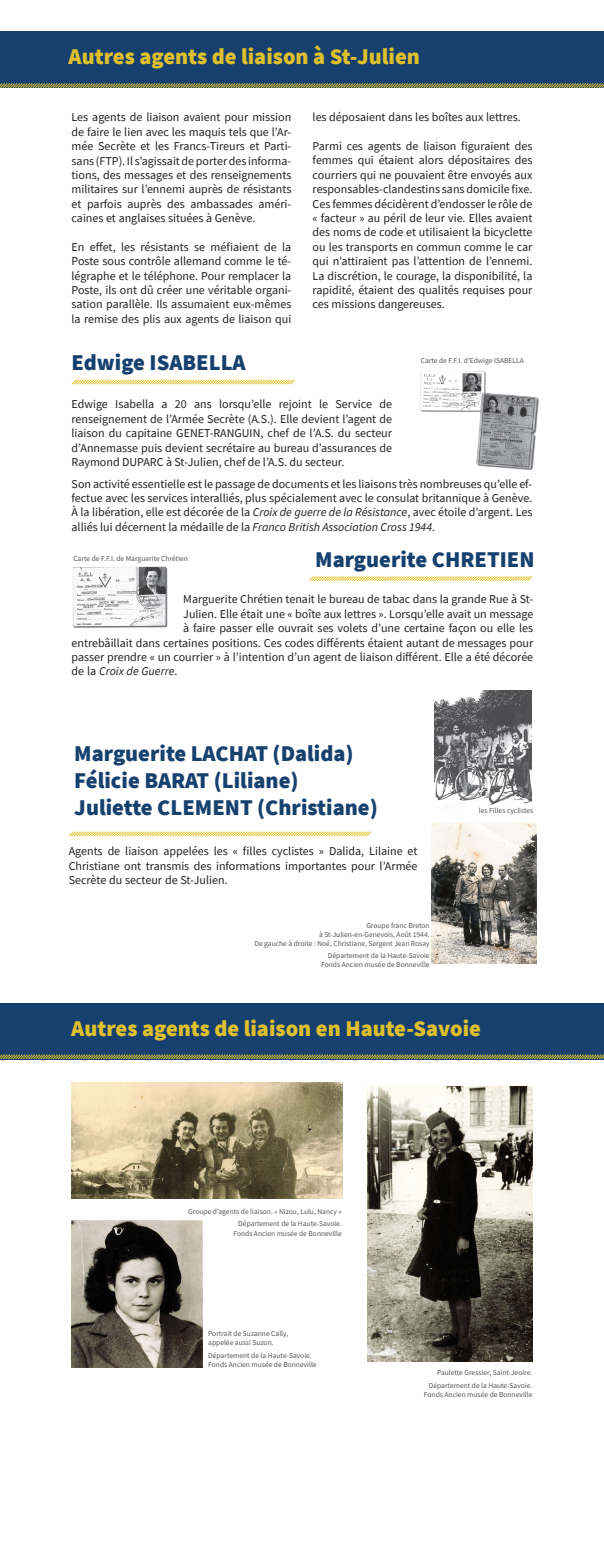
<style>
.page{position:relative;width:604px;height:1561px;background:#fff}
.page>*{position:absolute;margin:0;border:0;box-sizing:border-box;transform-origin:0 0}
.t1{font:900 22.5px/27px "Source Sans Pro";color:#16416f}
.t2{font:900 22.5px "Source Sans Pro";color:#dfbf2b}
.t3{font:12px/14.4px "Source Sans Pro";color:#231f20;text-align:justify}
.t4{font:italic 12px "Source Sans Pro";color:#231f20}
.t5{font:7.5px/9px "Source Sans Pro";color:#57585a;text-align:right}
.s1{font-style:italic}
.s2{font-style:normal}
</style>
<div class="page">
<img style="left:420px;top:371px;width:119px;height:99px">
<img style="left:72px;top:566px;width:96px;height:62px">
<img style="left:434px;top:691px;width:98px;height:117px">
<img style="left:432px;top:824px;width:104px;height:139px">
<img style="left:71px;top:1082px;width:271px;height:116px">
<img style="left:367px;top:1086px;width:165px;height:275px">
<img style="left:72px;top:1221px;width:131px;height:146px">
<div style="left:0;top:31px;width:604px;height:57px;background:#16416f"></div>
<svg style="left:0;top:83px;width:604px;height:5px;background:#777e4d"></svg>
<svg style="left:71px;top:379px;width:224px;height:6px"></svg>
<svg style="left:309px;top:576px;width:224px;height:5px"></svg>
<svg style="left:68px;top:831px;width:304px;height:6px"></svg>
<div style="left:0;top:1002px;width:604px;height:57px;background:#16416f"></div>
<svg style="left:0;top:1054px;width:604px;height:6px;background:#677352"></svg>
<h1 class="t2" style="left:69px;top:41px;width:353px">Autres agents de liaison à St-Julien</h1>
<p class="t3" style="left:72px;top:110px;width:221px">Les agents de liaison avaient pour mission de faire le lien avec les maquis tels que l’Ar&shy;mée Secrète et les Francs-Tireurs et Parti&shy;sans (FTP). Il s’agissait de porter des informa&shy;tions, des messages et des renseignements militaires sur l’ennemi auprès de résistants et parfois auprès des ambassades améri&shy;caines et anglaises situées à Genève.</p>
<p class="t3" style="left:72px;top:239px;width:221px">En effet, les résistants se méfiaient de la Poste sous contrôle allemand comme le té&shy;légraphe et le téléphone. Pour remplacer la Poste, ils ont dû créer une véritable organi&shy;sation parallèle. Ils assumaient eux-mêmes la remise des plis aux agents de liaison qui</p>
<p class="t3" style="left:313px;top:110px;width:210px">les déposaient dans les boîtes aux lettres.</p>
<p class="t3" style="left:313px;top:139px;width:221px">Parmi ces agents de liaison figuraient des femmes qui étaient alors dépositaires des courriers qui ne pouvaient être envoyés aux responsables-clandestins sans domicile fixe.<br>Ces femmes décidèrent d’endosser le rôle de « facteur » au péril de leur vie. Elles avaient des noms de code et utilisaient la bicyclette ou les transports en commun comme le car qui n’attiraient pas l’attention de l’ennemi.<br>La discrétion, le courage, la disponibilité, la rapidité, étaient des qualités requises pour ces missions dangereuses.</p>
<h1 class="t1" style="left:72px;top:349px;width:175px">Edwige ISABELLA</h1>
<p class="t3" style="left:72px;top:397px;width:322px">Edwige Isabella a 20 ans lorsqu’elle rejoint le Service de renseignement de l’Armée Secrète (A.S.). Elle devient l’agent de liaison du capitaine GENET-RANGUIN, chef de l’A.S. du secteur d’Annemasse puis devient secrétaire au bureau d’assurances de Raymond DUPARC à St-Julien, chef de l’A.S. du secteur.</p>
<p class="t3" style="left:72px;top:476px;width:462px">Son activité essentielle est le passage de documents et les liaisons très nombreuses qu’elle ef&shy;fectue avec les services interalliés, plus spécialement avec le consulat britannique à Genève.<br>À la libération, elle est décorée de la <span class="s1">Croix de guerre de la Résistance</span>, avec étoile d’argent. Les alliés lui décernent la médaille de la <span class="s1">Franco British Association Cross 1944</span>.</p>
<h1 class="t1" style="left:315px;top:545px;width:221px">Marguerite CHRETIEN</h1>
<p class="t3" style="left:183px;top:592px;width:351px">Marguerite Chrétien tenait le bureau de tabac dans la grande Rue à St-</p>
<p class="t3" style="left:183px;top:606px;width:351px">Julien. Elle était une « boîte aux lettres ». Lorsqu’elle avait un message</p>
<p class="t3" style="left:183px;top:621px;width:351px">à faire passer elle ouvrait ses volets d’une certaine façon ou elle les</p>
<p class="t3" style="left:72px;top:635px;width:463px">entrebâillait dans certaines positions. Ces codes différents étaient autant de messages pour</p>
<p class="t3" style="left:72px;top:650px;width:463px">passer prendre « un courrier » à l’intention d’un agent de liaison différent. Elle a été décorée</p>
<p class="t4" style="left:72px;top:664px;width:107px"><span class="s2">de la</span> Croix de Guerre<span class="s2">.</span></p>
<p class="t5" style="left:421px;top:356px;width:105px">Carte de F.F.I. d’Edwige ISABELLA</p>
<p class="t5" style="left:73px;top:554px;width:116px">Carte de F.F.I. de Marguerite Chrétien</p>
<h1 class="t1" style="left:74px;top:739px;width:305px">Marguerite LACHAT (Dalida)<br>Félicie BARAT (Liliane)<br>Juliette CLEMENT (Christiane)</h1>
<p class="t3" style="left:69px;top:844px;width:350px">Agents de liaison appelées les « filles cyclistes » Dalida, Lilaine et Christiane ont transmis des informations importantes pour l’Armée Secrète du secteur de St-Julien.</p>
<p class="t5" style="left:254px;top:921px;width:177px">Groupe franc Breton<br>à St-Julien-en-Genevois, Août 1944.<br>De gauche à droite : Noé, Christiane, Sergent Jean Rosay</p>
<p class="t5" style="left:321px;top:951px;width:110px">Département de la Haute-Savoie<br>Fonds Ancien musée de Bonneville</p>
<p class="t5" style="left:479px;top:806px;width:56px">les Filles cyclistes</p>
<h1 class="t2" style="left:71px;top:1013px;width:411px">Autres agents de liaison en Haute-Savoie</h1>
<p class="t5" style="left:188px;top:1205px;width:155px;line-height:12.6px">Groupe d’agents de liaison. « Nizou, Lulu, Nancy »<br>Département de la Haute-Savoie.</p>
<p class="t5" style="left:233px;top:1228px;width:110px">Fonds Ancien musée de Bonneville</p>
<p class="t5" style="left:208px;top:1329px;width:82px;text-align:left">Portrait de Suzanne Cally, appelée aussi Suzon.</p>
<p class="t5" style="left:208px;top:1350px;width:110px;text-align:left">Département de la Haute-Savoie.<br>Fonds Ancien musée de Bonneville</p>
<p class="t5" style="left:429px;top:1366px;width:105px;line-height:12.6px">Paulette Gressier, Saint-Jeoire.<br>Département de la Haute-Savoie.</p>
<p class="t5" style="left:424px;top:1389px;width:110px">Fonds Ancien musée de Bonneville</p>
</div>
